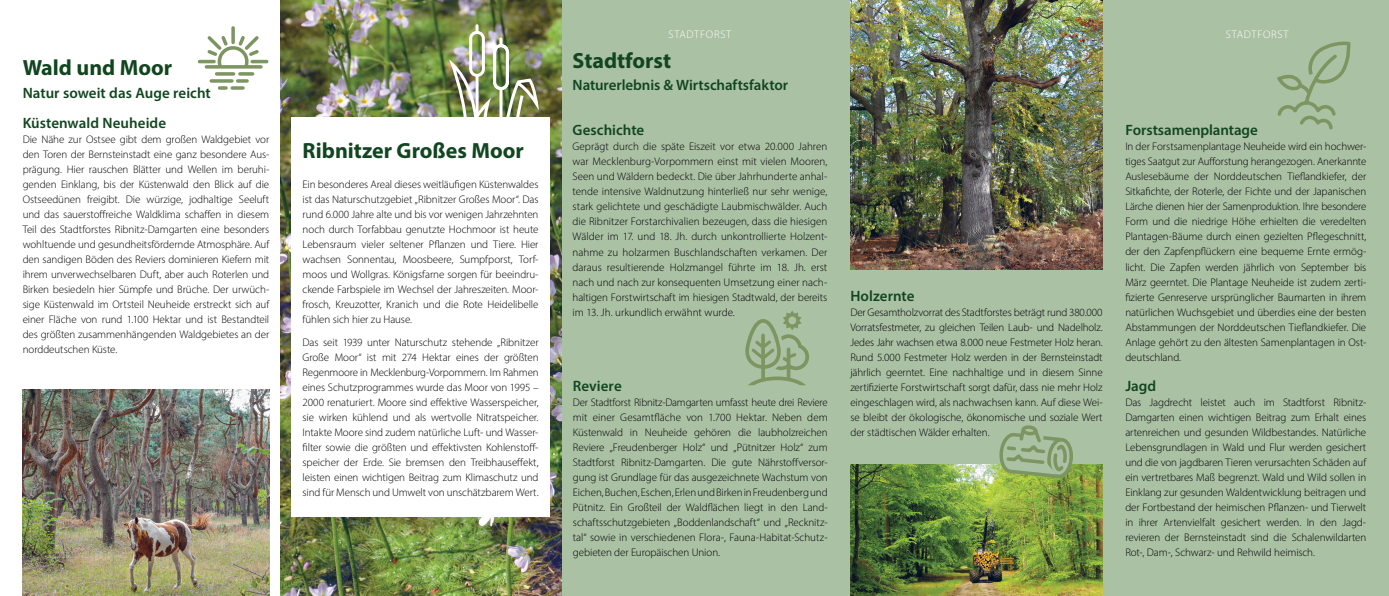
<style>
.page{position:relative;width:1389px;height:596px;background:#fff}
.page>*{position:absolute;margin:0;border:0;box-sizing:border-box;transform-origin:0 0}
.t1{font:700 22px "Myriad Pro";color:#114620}
.t2{font:600 15px/30px "Myriad Pro";color:#114620}
.t3{font:300 11px/15px "Myriad Pro";letter-spacing:-.005em;color:#000003;text-align:justify}
.t4{font:300 11px "Myriad Pro";letter-spacing:.065em;color:#fff}
</style>
<div class="page">
<div style="left:544px;top:0;width:845px;height:595px;background:#abc1a4"></div>
<img style="left:281px;top:0;width:280px;height:595px">
<div style="left:291px;top:118px;width:259px;height:398px;background:#fff"></div>
<img style="left:850px;top:464px;width:253px;height:131px">
<img style="left:23px;top:389px;width:246px;height:206px">
<img style="left:850px;top:0;width:253px;height:269px">
<svg style="left:745px;top:311px;width:64px;height:74px"></svg>
<svg style="left:1277px;top:41px;width:74px;height:89px"></svg>
<svg style="left:996px;top:425px;width:79px;height:55px"></svg>
<div style="left:469px;top:31px;width:16px;height:46px;border:3px solid #fff;border-radius:6px"></div>
<svg style="left:476px;top:26px;width:3px;height:6px"></svg>
<img style="left:450px;top:39px;width:90px;height:79px">
<div style="left:493px;top:44px;width:16px;height:46px;border:3px solid #fff;border-radius:6px"></div>
<svg style="left:197px;top:26px;width:72px;height:43px"></svg>
<svg style="left:206px;top:65px;width:55px;height:4px"></svg>
<svg style="left:217px;top:72px;width:17px;height:4px"></svg>
<svg style="left:240px;top:72px;width:13px;height:4px"></svg>
<svg style="left:232px;top:86px;width:11px;height:4px"></svg>
<svg style="left:220px;top:86px;width:6px;height:4px"></svg>
<svg style="left:238px;top:79px;width:9px;height:4px"></svg>
<svg style="left:211px;top:79px;width:21px;height:4px"></svg>
<h1 class="t1" style="left:23px;top:53px;width:151px">Wald und Moor</h1>
<h2 class="t2" style="left:23px;top:77px;width:190px">Natur soweit das Auge reicht<br>Küstenwald Neuheide</h2>
<p class="t3" style="left:23px;top:131px;width:248px">Die Nähe zur Ostsee gibt dem großen Waldgebiet vor den Toren der Bernsteinstadt eine ganz besondere Aus&shy;prägung. Hier rauschen Blätter und Wellen im beruhi&shy;genden Einklang, bis der Küstenwald den Blick auf die Ostseedünen freigibt. Die würzige, jodhaltige Seeluft und das sauerstoffreiche Waldklima schaffen in diesem Teil des Stadtforstes Ribnitz-Damgarten eine besonders wohltuende und gesundheitsfördernde Atmosphäre. Auf den sandigen Böden des Reviers dominieren Kiefern mit ihrem unverwechselbaren Duft, aber auch Roterlen und Birken besiedeln hier Sümpfe und Brüche. Der urwüch&shy;sige Küstenwald im Ortsteil Neuheide erstreckt sich auf einer Fläche von rund 1.100 Hektar und ist Bestandteil des größten zusammenhängenden Waldgebietes an der norddeutschen Küste.</p>
<h1 class="t1" style="left:303px;top:136px;width:223px">Ribnitzer Großes Moor</h1>
<p class="t3" style="left:303px;top:176px;width:237px">Ein besonderes Areal dieses weitläufigen Küstenwaldes ist das Naturschutzgebiet „Ribnitzer Großes Moor“. Das rund 6.000 Jahre alte und bis vor wenigen Jahrzehnten noch durch Torfabbau genutzte Hochmoor ist heute Lebensraum vieler seltener Pflanzen und Tiere. Hier wachsen Sonnentau, Moosbeere, Sumpfporst, Torf&shy;moos und Wollgras. Königsfarne sorgen für beeindru&shy;ckende Farbspiele im Wechsel der Jahreszeiten. Moor&shy;frosch, Kreuzotter, Kranich und die Rote Heidelibelle fühlen sich hier zu Hause.</p>
<p class="t3" style="left:303px;top:334px;width:238px">Das seit 1939 unter Naturschutz stehende „Ribnitzer Große Moor“ ist mit 274 Hektar eines der größten Regenmoore in Mecklenburg-Vorpommern. Im Rahmen eines Schutzprogrammes wurde das Moor von 1995 – 2000 renaturiert. Moore sind effektive Wasserspeicher, sie wirken kühlend und als wertvolle Nitratspeicher.<br>Intakte Moore sind zudem natürliche Luft- und Wasser&shy;filter sowie die größten und effektivsten Kohlenstoff&shy;speicher der Erde. Sie bremsen den Treibhauseffekt, leisten einen wichtigen Beitrag zum Klimaschutz und sind für Mensch und Umwelt von unschätzbarem Wert.</p>
<p class="t4" style="left:669px;top:27px;width:64px">STADTFORST</p>
<p class="t4" style="left:1226px;top:27px;width:64px">STADTFORST</p>
<h1 class="t1" style="left:573px;top:46px;width:100px">Stadtforst</h1>
<h2 class="t2" style="left:573px;top:70px;width:217px">Naturerlebnis &amp; Wirtschaftsfaktor</h2>
<h2 class="t2" style="left:573px;top:115px;width:73px">Geschichte</h2>
<p class="t3" style="left:573px;top:139px;width:256px">Geprägt durch die späte Eiszeit vor etwa 20.000 Jahren war Mecklenburg-Vorpommern einst mit vielen Mooren, Seen und Wäldern bedeckt. Die über Jahrhunderte anhal&shy;tende intensive Waldnutzung hinterließ nur sehr wenige, stark gelichtete und geschädigte Laubmischwälder. Auch die Ribnitzer Forstarchivalien bezeugen, dass die hiesigen Wälder im 17. und 18. Jh. durch unkontrollierte Holzent&shy;nahme zu holzarmen Buschlandschaften verkamen. Der daraus resultierende Holzmangel führte im 18. Jh. erst nach und nach zur konsequenten Umsetzung einer nach&shy;haltigen Forstwirtschaft im hiesigen Stadtwald, der bereits im 13. Jh. urkundlich erwähnt wurde.</p>
<h2 class="t2" style="left:573px;top:370px;width:50px">Reviere</h2>
<p class="t3" style="left:573px;top:394px;width:256px">Der Stadtforst Ribnitz-Damgarten umfasst heute drei Reviere mit einer Gesamtfläche von 1.700 Hektar. Neben dem Küstenwald in Neuheide gehören die laubholzreichen Reviere „Freudenberger Holz“ und „Pütnitzer Holz“ zum Stadtforst Ribnitz-Damgarten. Die gute Nährstoffversor&shy;gung ist Grundlage für das ausgezeichnete Wachstum von Eichen, Buchen, Eschen, Erlen und Birken in Freudenberg und Pütnitz. Ein Großteil der Waldflächen liegt in den Land&shy;schaftsschutzgebieten „Boddenlandschaft“ und „Recknitz&shy;tal“ sowie in verschiedenen Flora-, Fauna-Habitat-Schutz&shy;gebieten der Europäischen Union.</p>
<h2 class="t2" style="left:850px;top:280px;width:66px">Holzernte</h2>
<p class="t3" style="left:850px;top:304px;width:254px">Der Gesamtholzvorrat des Stadtforstes beträgt rund 380.000<br>Vorratsfestmeter, zu gleichen Teilen Laub- und Nadelholz.<br>Jedes Jahr wachsen etwa 8.000 neue Festmeter Holz heran.<br>Rund 5.000 Festmeter Holz werden in der Bernsteinstadt jährlich geerntet. Eine nachhaltige und in diesem Sinne zertifizierte Forstwirtschaft sorgt dafür, dass nie mehr Holz eingeschlagen wird, als nachwachsen kann. Auf diese Wei&shy;se bleibt der ökologische, ökonomische und soziale Wert der städtischen Wälder erhalten.</p>
<h2 class="t2" style="left:1125px;top:115px;width:134px">Forstsamenplantage</h2>
<p class="t3" style="left:1125px;top:139px;width:242px">In der Forstsamenplantage Neuheide wird ein hochwer&shy;tiges Saatgut zur Aufforstung herangezogen. Anerkannte Auslesebäume der Norddeutschen Tieflandkiefer, der Sitkafichte, der Roterle, der Fichte und der Japanischen Lärche dienen hier der Samenproduktion. Ihre besondere Form und die niedrige Höhe erhielten die veredelten Plantagen-Bäume durch einen gezielten Pflegeschnitt, der den Zapfenpflückern eine bequeme Ernte ermög&shy;licht. Die Zapfen werden jährlich von September bis März geerntet. Die Plantage Neuheide ist zudem zerti&shy;fizierte Genreserve ursprünglicher Baumarten in ihrem natürlichen Wuchsgebiet und überdies eine der besten Abstammungen der Norddeutschen Tieflandkiefer. Die Anlage gehört zu den ältesten Samenplantagen in Ost&shy;deutschland.</p>
<h2 class="t2" style="left:1125px;top:370px;width:32px">Jagd</h2>
<p class="t3" style="left:1125px;top:394px;width:242px">Das Jagdrecht leistet auch im Stadtforst Ribnitz-Damgarten einen wichtigen Beitrag zum Erhalt eines artenreichen und gesunden Wildbestandes. Natürliche Lebensgrundlagen in Wald und Flur werden gesichert und die von jagdbaren Tieren verursachten Schäden auf ein vertretbares Maß begrenzt. Wald und Wild sollen in Einklang zur gesunden Waldentwicklung beitragen und der Fortbestand der heimischen Pflanzen- und Tierwelt in ihrer Artenvielfalt gesichert werden. In den Jagd&shy;revieren der Bernsteinstadt sind die Schalenwildarten Rot-, Dam-, Schwarz- und Rehwild heimisch.</p>
</div>
